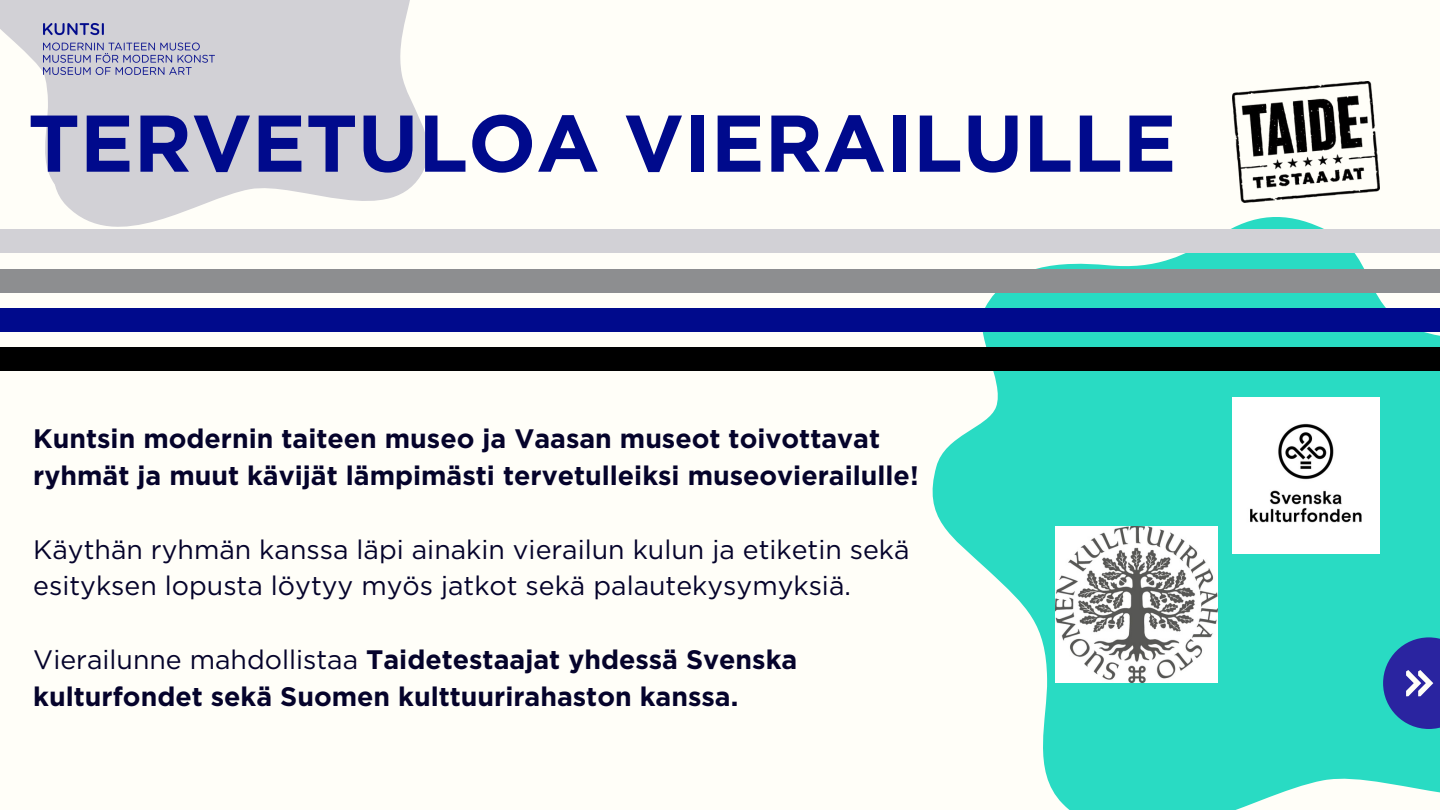
<style>
.page{position:relative;width:1440px;height:810px;background:#fffef8}
.page>*{position:absolute;margin:0;border:0;box-sizing:border-box;transform-origin:0 0}
.t1{font:700 80.2px "Gotham";color:#000a8c}
.t2{font:700 26.7px/36.8px "Gotham";color:#05032b}
.t3{font:26.7px/36.8px "Gotham";color:#05032b}
.s1{font-weight:400}
</style>
<div class="page">
<svg style="left:922px;top:217px;width:518px;height:593px;fill:#29dbc3"></svg>
<svg style="left:1383px;top:637px;width:57px;height:92px;background:#294aa7"></svg>
<svg style="left:1406px;top:670px;width:27px;height:26px"></svg>
<svg style="left:0;top:0;width:440px;height:230px;fill:#d2d1d6"></svg>
<div style="left:0;top:230px;width:1440px;height:23px;background:#d2d1d6"></div>
<div style="left:0;top:269px;width:1440px;height:23px;background:#8d8e90"></div>
<div style="left:0;top:308px;width:1440px;height:24px;background:#000a8c"></div>
<div style="left:0;top:348px;width:1440px;height:23px;background:#000"></div>
<img style="left:43px;top:24px;width:171px;height:51px">
<img style="left:1056px;top:526px;width:162px;height:157px">
<img style="left:1232px;top:397px;width:148px;height:157px">
<img style="left:1232px;top:81px;width:148px;height:121px">
<p class="t1" style="left:28px;top:95px;width:1150px">TERVETULOA VIERAILULLE</p>
<h1 class="t2" style="left:33px;top:420px;width:887px">Kuntsin modernin taiteen museo ja Vaasan museot toivottavat ryhmät ja muut kävijät lämpimästi tervetulleiksi museovierailulle!</h1>
<p class="t3" style="left:33px;top:531px;width:878px">Käythän ryhmän kanssa läpi ainakin vierailun kulun ja etiketin sekä esityksen lopusta löytyy myös jatkot sekä palautekysymyksiä.</p>
<p class="t2" style="left:33px;top:641px;width:766px"><span class="s1">Vierailunne mahdollistaa</span> Taidetestaajat yhdessä Svenska kulturfondet sekä Suomen kulttuurirahaston kanssa.</p>
</div>
